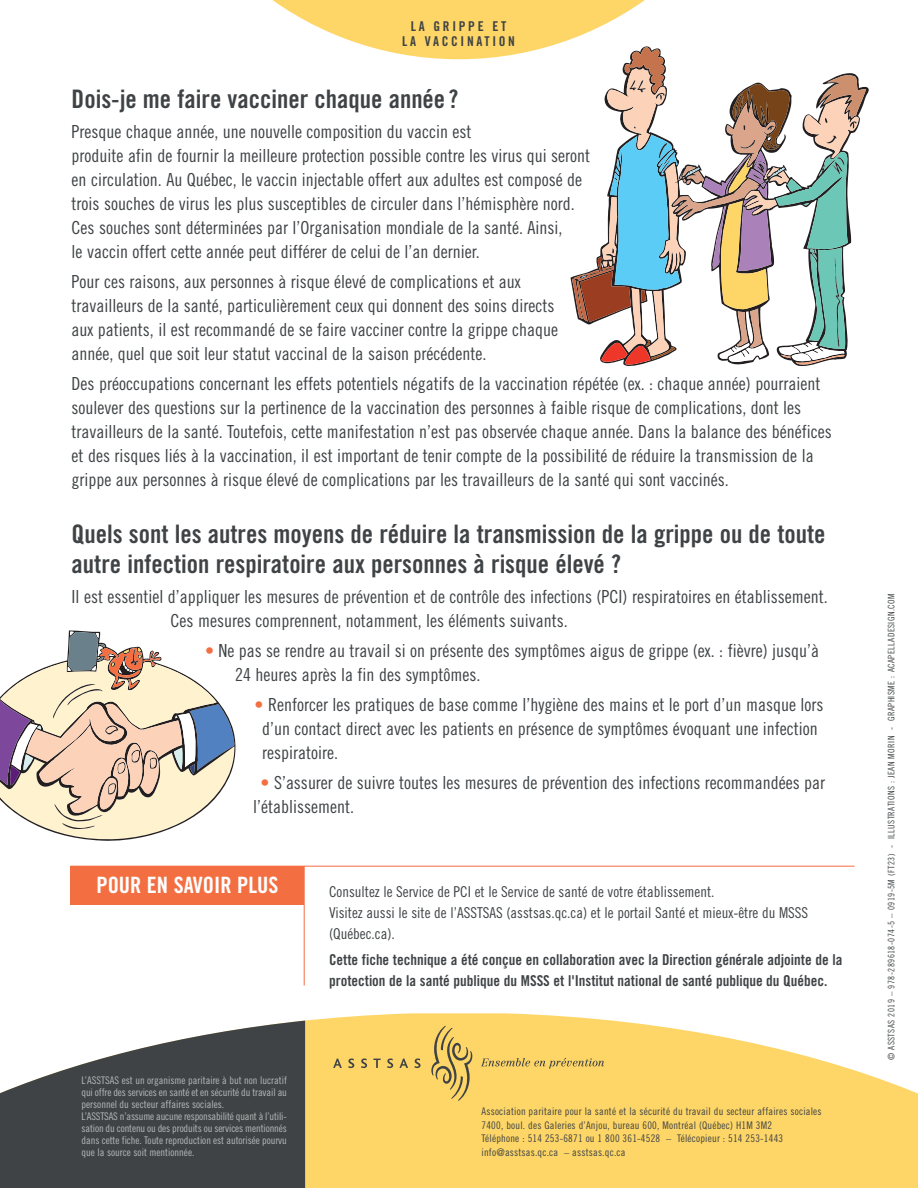
<style>
.page{position:relative;width:918px;height:1188px;background:#fff}
.page>*{position:absolute;margin:0;border:0;box-sizing:border-box;transform-origin:0 0}
.t1{font:25.5px/30px "Trade Gothic LT Pro Bd Cn 20";color:#3f4345}
.t2{font:22.5px "Trade Gothic Bold Cond Twenty";color:#fff}
.t3{font:18px/24px "Trade Gothic Cond Eighteen";color:#3f4345}
.t4{font:15px/21px "Trade Gothic Bold Cond Twenty";color:#3f4345}
.t5{font:15px/21px "Trade Gothic Cond Eighteen";color:#3f4345}
.t6{font:13.5px "Trade Gothic LT Pro Bd Cn 20";letter-spacing:.2em;color:#3f4345}
.t7{font:10.5px/12px "Trade Gothic LT Pro Cn 18";color:#b5b8b9;text-align:justify}
.t8{font:10.5px "Trade Gothic LT Pro Cn 18";letter-spacing:.02em;color:#3f4345}
.t9{font:9px "Trade Gothic LT Pro Cn 18";letter-spacing:.05em;color:#3f4345}
.s1{color:#f36f42}
</style>
<div class="page">
<svg style="left:301px;top:1013px;width:617px;height:175px;background:#feda78"></svg>
<svg style="left:0;top:1021px;width:305px;height:167px;fill:#3f4345"></svg>
<svg style="left:333px;top:1059px;width:9px;height:9px"></svg>
<svg style="left:348px;top:1059px;width:6px;height:9px"></svg>
<svg style="left:361px;top:1059px;width:6px;height:9px"></svg>
<svg style="left:373px;top:1059px;width:8px;height:9px"></svg>
<svg style="left:387px;top:1059px;width:6px;height:9px"></svg>
<svg style="left:399px;top:1059px;width:9px;height:9px"></svg>
<svg style="left:414px;top:1059px;width:7px;height:9px"></svg>
<svg style="left:481px;top:1058px;width:123px;height:11px"></svg>
<svg style="left:431px;top:1026px;width:41px;height:75px;background:#d7b860"></svg>
<div style="left:71px;top:866px;width:233px;height:39px;background:#f36f42"></div>
<hr style="left:71px;top:866px;width:784px;height:1px;background:#f36f42">
<hr style="left:304px;top:866px;width:1px;height:119px;background:#f36f42">
<svg style="left:272px;top:0;width:594px;height:366px"></svg>
<svg style="left:0;top:631px;width:235px;height:210px"></svg>
<p class="t6" style="left:411px;top:18px;width:97px">LA GRIPPE ET</p>
<p class="t6" style="left:402px;top:33px;width:114px">LA VACCINATION</p>
<p class="t1" style="left:72px;top:84px;width:388px">Dois-je me faire vacciner chaque année ?</p>
<p class="t3" style="left:72px;top:120px;width:520px">Presque chaque année, une nouvelle composition du vaccin est<br>produite afin de fournir la meilleure protection possible contre les virus qui seront en circulation. Au Québec, le vaccin injectable offert aux adultes est composé de trois souches de virus les plus susceptibles de circuler dans l’hémisphère nord.<br>Ces souches sont déterminées par l’Organisation mondiale de la santé. Ainsi,<br>le vaccin offert cette année peut différer de celui de l’an dernier.</p>
<p class="t3" style="left:72px;top:270px;width:488px">Pour ces raisons, aux personnes à risque élevé de complications et aux travailleurs de la santé, particulièrement ceux qui donnent des soins directs aux patients, il est recommandé de se faire vacciner contre la grippe chaque année, quel que soit leur statut vaccinal de la saison précédente.</p>
<p class="t3" style="left:72px;top:372px;width:762px">Des préoccupations concernant les effets potentiels négatifs de la vaccination répétée (ex. : chaque année) pourraient soulever des questions sur la pertinence de la vaccination des personnes à faible risque de complications, dont les travailleurs de la santé. Toutefois, cette manifestation n’est pas observée chaque année. Dans la balance des bénéfices et des risques liés à la vaccination, il est important de tenir compte de la possibilité de réduire la transmission de la grippe aux personnes à risque élevé de complications par les travailleurs de la santé qui sont vaccinés.</p>
<p class="t1" style="left:72px;top:519px;width:755px">Quels sont les autres moyens de réduire la transmission de la grippe ou de toute autre infection respiratoire aux personnes à risque élevé ?</p>
<p class="t3" style="left:171px;top:585px;width:659px;text-indent:-99px">Il est essentiel d’appliquer les mesures de prévention et de contrôle des infections (PCI) respiratoires en établissement.<br>Ces mesures comprennent, notamment, les éléments suivants.</p>
<p class="t3" style="left:235px;top:639px;width:585px;text-indent:-30px"><span class="s1">•</span> Ne pas se rendre au travail si on présente des symptômes aigus de grippe (ex. : fièvre) jusqu’à<br>24 heures après la fin des symptômes.</p>
<p class="t3" style="left:262px;top:693px;width:563px;text-indent:-8px"><span class="s1">•</span> Renforcer les pratiques de base comme l’hygiène des mains et le port d’un masque lors d’un contact direct avec les patients en présence de symptômes évoquant une infection respiratoire.</p>
<p class="t3" style="left:253px;top:771px;width:574px;text-indent:8px"><span class="s1">•</span> S’assurer de suivre toutes les mesures de prévention des infections recommandées par l’établissement.</p>
<p class="t2" style="left:96px;top:871px;width:183px">POUR EN SAVOIR PLUS</p>
<p class="t7" style="left:82px;top:1074px;width:207px">L’ASSTSAS est un organisme paritaire à but non lucratif qui offre des services en santé et en sécurité du travail au personnel du secteur affaires sociales.</p>
<p class="t7" style="left:82px;top:1110px;width:207px">L’ASSTSAS n’assume aucune responsabilité quant à l’utili&shy;sation du contenu ou des produits ou services mentionnés dans cette fiche. Toute reproduction est autorisée pourvu que la source soit mentionnée.</p>
<p class="t5" style="left:329px;top:881px;width:481px">Consultez le Service de PCI et le Service de santé de votre établissement.<br>Visitez aussi le site de l’ASSTSAS (asstsas.qc.ca) et le portail Santé et mieux-être du MSSS (Québec.ca).</p>
<p class="t4" style="left:329px;top:949px;width:515px">Cette fiche technique a été conçue en collaboration avec la Direction générale adjointe de la protection de la santé publique du MSSS et l'Institut national de santé publique du Québec.</p>
<p class="t8" style="left:482px;top:1105px;width:342px">Association paritaire pour la santé et la sécurité du travail du secteur affaires sociales</p>
<p class="t8" style="left:482px;top:1119px;width:292px">7400, boul. des Galeries d’Anjou, bureau 600, Montréal (Québec) H1M 3M2</p>
<p class="t8" style="left:482px;top:1132px;width:303px">Téléphone : 514 253-6871 ou 1 800 361-4528 – Télécopieur : 514 253-1443</p>
<p class="t8" style="left:482px;top:1146px;width:145px">info@asstsas.qc.ca – asstsas.qc.ca</p>
<p class="t9" style="left:886px;top:1060px;width:468px;rotate:-90deg">© ASSTSAS 2019 – 978-289618-074-5 – 0919-5M (FT23) - ILLUSTRATIONS : JEAN MORIN - GRAPHISME : ACAPELLADESIGN.COM</p>
</div>
